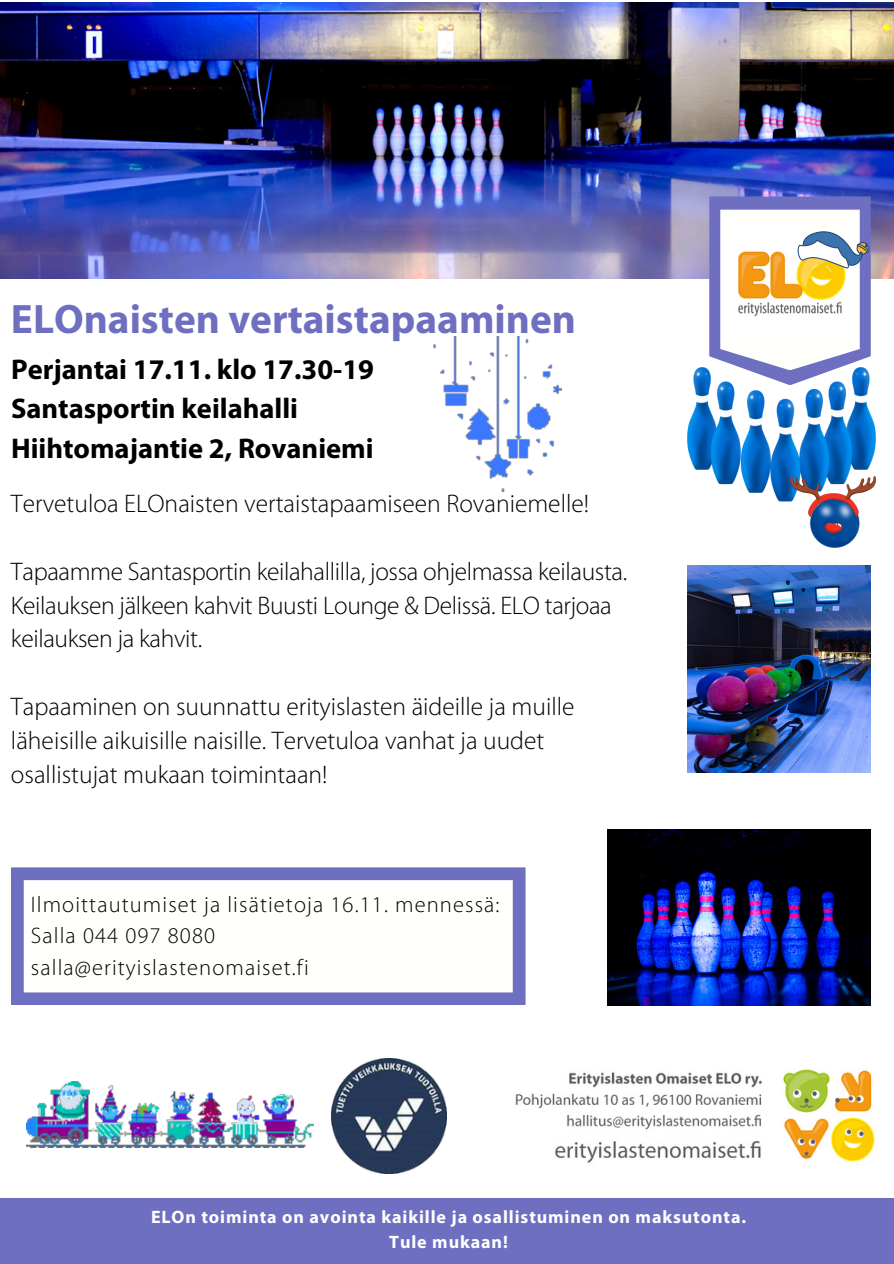
<style>
.page{position:relative;width:894px;height:1264px;background:#fff}
.page>*{position:absolute;margin:0;border:0;box-sizing:border-box;transform-origin:0 0}
.t1{font:700 41.25px "Myriad Pro";color:#6e6fc1}
.t2{font:700 28.5px "Myriad Pro";color:#000}
.t3{font:300 25.5px/33.8px "Myriad Pro";color:#000}
.t4{font:300 22.5px "Myriad Pro";letter-spacing:.05em;color:#000}
.t5{font:700 18px "Myriad Pro";letter-spacing:.05em;color:#fff}
</style>
<div class="page">
<div style="left:0;top:1198px;width:893px;height:65px;background:#6e6fc1"></div>
<svg style="left:11px;top:867px;width:514px;height:138px"></svg>
<img style="left:0;top:3px;width:893px;height:275px">
<img style="left:515px;top:1069px;width:360px;height:94px">
<img style="left:331px;top:1058px;width:115px;height:115px">
<img style="left:687px;top:565px;width:183px;height:207px">
<img style="left:607px;top:829px;width:263px;height:176px">
<img style="left:687px;top:367px;width:188px;height:180px">
<img style="left:789px;top:476px;width:86px;height:56px">
<svg style="left:709px;top:196px;width:161px;height:189px"></svg>
<img style="left:26px;top:1081px;width:287px;height:65px">
<img style="left:433px;top:336px;width:128px;height:155px">
<p class="t1" style="left:11px;top:302px;width:566px">ELOnaisten vertaistapaaminen</p>
<p class="t2" style="left:11px;top:357px;width:364px">Perjantai 17.11. klo 17.30-19</p>
<p class="t2" style="left:11px;top:397px;width:288px">Santasportin keilahalli</p>
<p class="t2" style="left:11px;top:436px;width:364px">Hiihtomajantie 2, Rovaniemi</p>
<p class="t3" style="left:11px;top:489px;width:579px">Tervetuloa ELOnaisten vertaistapaamiseen Rovaniemelle!</p>
<p class="t3" style="left:11px;top:556px;width:617px">Tapaamme Santasportin keilahallilla, jossa ohjelmassa keilausta.<br>Keilauksen jälkeen kahvit Buusti Lounge &amp; Delissä. ELO tarjoaa keilauksen ja kahvit.</p>
<p class="t3" style="left:11px;top:691px;width:565px">Tapaaminen on suunnattu erityislasten äideille ja muille läheisille aikuisille naisille. Tervetuloa vanhat ja uudet osallistujat mukaan toimintaan!</p>
<p class="t4" style="left:31px;top:894px;width:470px">Ilmoittautumiset ja lisätietoja 16.11. mennessä:</p>
<p class="t4" style="left:31px;top:926px;width:186px">Salla 044 097 8080</p>
<p class="t4" style="left:31px;top:957px;width:279px">salla@erityislastenomaiset.fi</p>
<p class="t5" style="left:151px;top:1209px;width:596px">ELOn toiminta on avointa kaikille ja osallistuminen on maksutonta.</p>
<p class="t5" style="left:389px;top:1234px;width:120px">Tule mukaan!</p>
</div>
